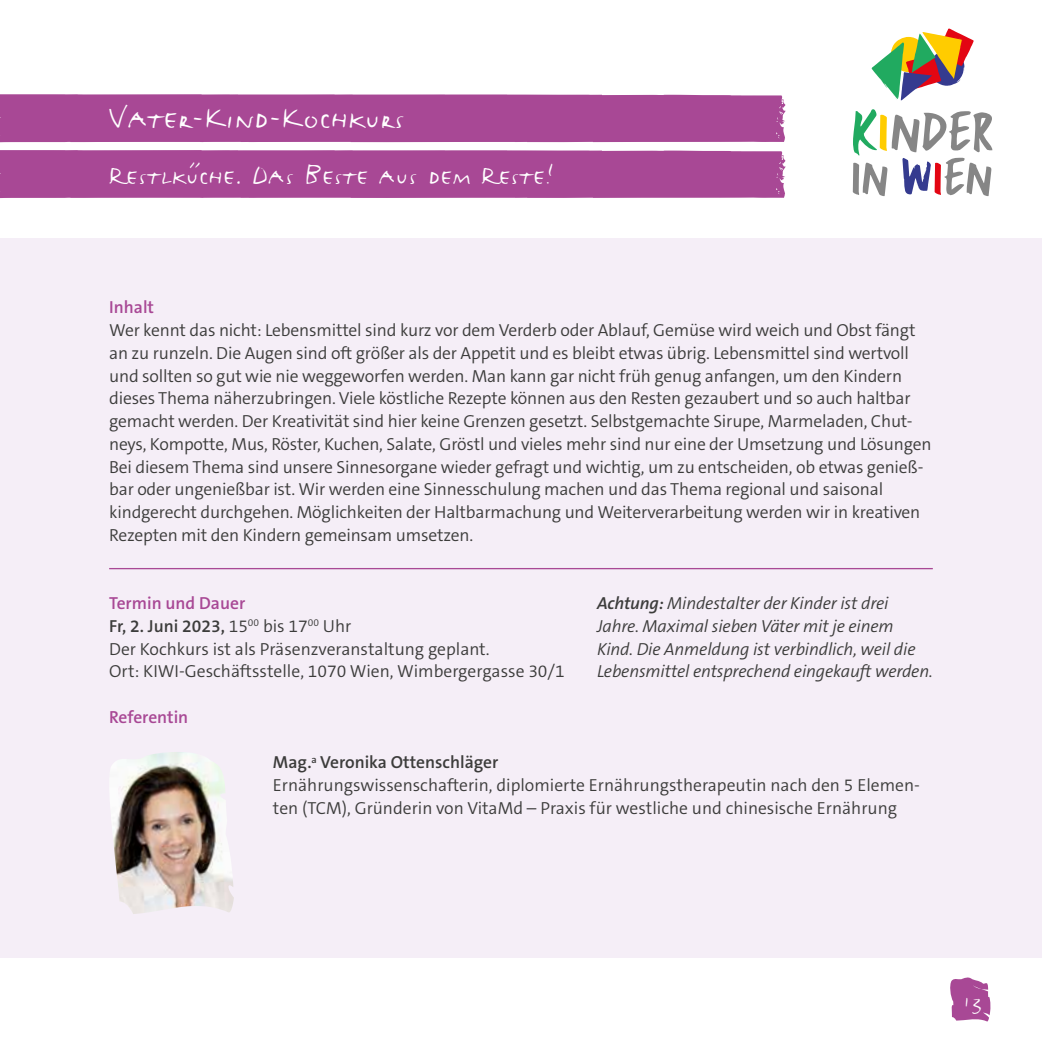
<style>
.page{position:relative;width:1042px;height:1042px;background:#fff}
.page>*{position:absolute;margin:0;border:0;box-sizing:border-box;transform-origin:0 0}
.t1{font:500 43.75px "FF Justlefthand Caps";color:#fff}
.t2{font:500 36.75px "FF Justlefthand Caps";color:#fff}
.t3{font:500 31.5px "FF Justlefthand Caps";color:#fff}
.t4{font:300 17.5px/22.8px "The Sans C5";letter-spacing:-.01em;color:#3c3c3b}
.t5{font:italic 300 17.5px/22.8px "The Sans B W4";letter-spacing:-.01em;color:#3c3c3b}
.t6{font:600 17.5px/22.8px "The Sans B W6";color:#a84895}
.t7{font:600 17.5px "The Sans B W6";color:#3c3c3b}
.s1{color:#3c3c3b}
.s2{font-family:"The Sans C5";font-weight:300;color:#3c3c3b}
.s3{font-family:"The Sans B W6";font-weight:600}
</style>
<div class="page">
<div style="left:0;top:238px;width:1042px;height:719px;background:#f5eef7"></div>
<svg style="left:950px;top:977px;width:41px;height:44px;background:#b769a8"></svg>
<div style="left:0;top:94px;width:786px;height:48px;background:#a84895"></div>
<svg style="left:871px;top:28px;width:102px;height:73px"></svg>
<svg style="left:853px;top:109px;width:139px;height:87px"></svg>
<img style="left:110px;top:752px;width:124px;height:162px">
<hr style="left:109px;top:568px;width:824px;height:1px;background:#a84895">
<div style="left:0;top:150px;width:786px;height:48px;background:#a84895"></div>
<h1 class="t1" style="left:109px;top:92px;width:297px">Vater-Kind-Kochkurs</h1>
<h2 class="t2" style="left:109px;top:154px;width:447px">Restlküche. Das Beste aus dem Reste!</h2>
<p class="t6" style="left:109px;top:296px;width:46px">Inhalt</p>
<p class="t4" style="left:109px;top:319px;width:824px">Wer kennt das nicht: Lebensmittel sind kurz vor dem Verderb oder Ablauf, Gemüse wird weich und Obst fängt an zu runzeln. Die Augen sind oft größer als der Appetit und es bleibt etwas übrig. Lebensmittel sind wertvoll und sollten so gut wie nie weggeworfen werden. Man kann gar nicht früh genug anfangen, um den Kindern dieses Thema näherzubringen. Viele köstliche Rezepte können aus den Resten gezaubert und so auch haltbar gemacht werden. Der Kreativität sind hier keine Grenzen gesetzt. Selbstgemachte Sirupe, Marmeladen, Chut&shy;neys, Kompotte, Mus, Röster, Kuchen, Salate, Gröstl und vieles mehr sind nur eine der Umsetzung und Lösungen Bei diesem Thema sind unsere Sinnesorgane wieder gefragt und wichtig, um zu entscheiden, ob etwas genieß&shy;bar oder ungenießbar ist. Wir werden eine Sinnesschulung machen und das Thema regional und saisonal kindgerecht durchgehen. Möglichkeiten der Haltbarmachung und Weiterverarbeitung werden wir in kreativen Rezepten mit den Kindern gemeinsam umsetzen.</p>
<p class="t6" style="left:109px;top:592px;width:244px">Termin und Dauer<br><span class="s1">Fr, 2. Juni 2023,</span> <span class="s2">15</span><sup>00</sup> <span class="s2">bis 17</span><sup>00</sup> <span class="s2">Uhr</span></p>
<p class="t4" style="left:109px;top:637px;width:457px">Der Kochkurs ist als Präsenzveranstaltung geplant.<br>Ort: KIWI-Geschäftsstelle, 1070 Wien, Wimbergergasse 30/1</p>
<p class="t6" style="left:109px;top:706px;width:81px">Referentin</p>
<p class="t5" style="left:597px;top:592px;width:337px"><span class="s3">Achtung:</span> Mindestalter der Kinder ist drei Jahre. Maximal sieben Väter mit je einem Kind. Die Anmeldung ist verbindlich, weil die Lebensmittel entsprechend eingekauft werden.</p>
<p class="t7" style="left:273px;top:751px;width:227px">Mag.<sup>a</sup> Veronika Ottenschläger</p>
<p class="t4" style="left:273px;top:774px;width:648px">Ernährungswissenschafterin, diplomierte Ernährungstherapeutin nach den 5 Elemen&shy;ten (TCM), Gründerin von VitaMd – Praxis für westliche und chinesische Ernährung</p>
<h3 class="t3" style="left:962px;top:981px;width:22px">13</h3>
</div>
